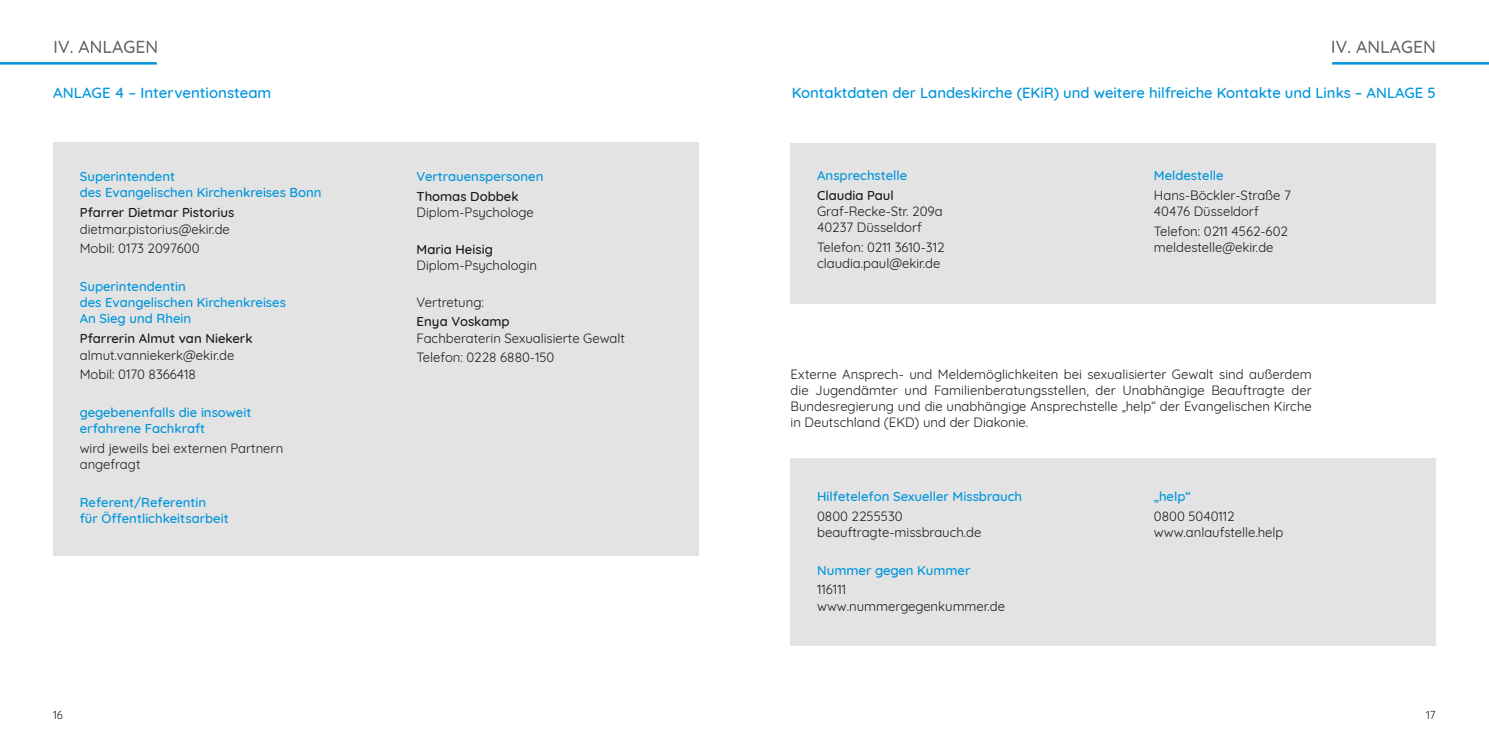
<style>
.page{position:relative;width:1489px;height:745px;background:#fff}
.page>*{position:absolute;margin:0;border:0;box-sizing:border-box;transform-origin:0 0}
.H2_Anlage{font:500 15px "Quicksand";color:#0095db}
.p_ohne_Einzug{font:13.12px/16.2px "Quicksand";color:#1a1a18}
.H3_Person{font:500 13.12px/16.2px "Quicksand";color:#0095db}
.p_ohne_Einzug-2{font:500 13.12px/16.2px "Quicksand";color:#1a1a18}
.t1{font:11.25px "Quicksand";color:#1a1a18}
.s1{font-weight:500}
.s2{font-weight:400}
</style>
<div class="page">
<div style="left:790px;top:458px;width:645px;height:187px;background:#e3e3e3"></div>
<div style="left:790px;top:143px;width:645px;height:160px;background:#e3e3e3"></div>
<div style="left:53px;top:143px;width:645px;height:412px;background:#e3e3e3"></div>
<svg style="left:1332px;top:41px;width:102px;height:12px"></svg>
<hr style="left:0;top:62px;width:157px;height:3px;background:#0095db">
<hr style="left:1331px;top:62px;width:157px;height:3px;background:#0095db">
<svg style="left:55px;top:41px;width:102px;height:12px"></svg>
<h2 class="H2_Anlage" style="left:53px;top:81px;width:220px">ANLAGE 4 – Interventionsteam</h2>
<h3 class="H3_Person" style="left:80px;top:167px;width:243px">Superintendent<br>des Evangelischen Kirchenkreises Bonn</h3>
<p class="p_ohne_Einzug" style="left:80px;top:203px;width:156px"><span class="s1">Pfarrer Dietmar Pistorius </span>dietmar.pistorius@ekir.de</p>
<p class="p_ohne_Einzug" style="left:80px;top:239px;width:121px">Mobil: 0173 2097600</p>
<h3 class="H3_Person" style="left:80px;top:277px;width:208px">Superintendentin<br>des Evangelischen Kirchenkreises<br>An Sieg und Rhein</h3>
<p class="p_ohne_Einzug-2" style="left:80px;top:329px;width:174px">Pfarrerin Almut van Niekerk <span class="s2">almut.vanniekerk@ekir.de</span></p>
<p class="p_ohne_Einzug" style="left:80px;top:365px;width:118px">Mobil: 0170 8366418</p>
<h3 class="H3_Person" style="left:80px;top:402px;width:173px">gegebenenfalls die insoweit erfahrene Fachkraft</h3>
<p class="p_ohne_Einzug" style="left:80px;top:438px;width:205px">wird jeweils bei externen Partnern angefragt</p>
<h3 class="H3_Person" style="left:80px;top:492px;width:150px">Referent/Referentin<br>für Öffentlichkeitsarbeit</h3>
<h3 class="H3_Person" style="left:416px;top:167px;width:128px">Vertrauenspersonen</h3>
<p class="p_ohne_Einzug" style="left:416px;top:187px;width:119px"><span class="s1">Thomas Dobbek<br></span>Diplom-Psychologe</p>
<p class="p_ohne_Einzug" style="left:416px;top:239px;width:122px"><span class="s1">Maria Heisig<br></span>Diplom-Psychologin</p>
<p class="p_ohne_Einzug" style="left:416px;top:292px;width:69px">Vertretung:</p>
<p class="p_ohne_Einzug" style="left:416px;top:312px;width:210px"><span class="s1">Enya Voskamp<br></span>Fachberaterin Sexualisierte Gewalt</p>
<p class="p_ohne_Einzug" style="left:416px;top:348px;width:139px">Telefon: 0228 6880-150</p>
<h2 class="H2_Anlage" style="left:791px;top:81px;width:645px">Kontaktdaten der Landeskirche (EKiR) und weitere hilfreiche Kontakte und Links – ANLAGE 5</h2>
<h3 class="H3_Person" style="left:817px;top:166px;width:92px">Ansprechstelle</h3>
<p class="p_ohne_Einzug" style="left:817px;top:185px;width:127px"><span class="s1">Claudia Paul<br></span>Graf-Recke-Str. 209a<br>40237 Düsseldorf</p>
<p class="p_ohne_Einzug" style="left:817px;top:238px;width:129px">Telefon: 0211 3610-312 claudia.paul@ekir.de</p>
<h3 class="H3_Person" style="left:1153px;top:166px;width:71px">Meldestelle</h3>
<p class="p_ohne_Einzug" style="left:1153px;top:185px;width:138px">Hans-Böckler-Straße 7<br>40476 Düsseldorf</p>
<p class="p_ohne_Einzug" style="left:1153px;top:221px;width:135px">Telefon: 0211 4562-602 meldestelle@ekir.de</p>
<p class="p_ohne_Einzug" style="left:790px;top:364px;width:522px;text-align:justify">Externe Ansprech- und Meldemöglichkeiten bei sexualisierter Gewalt sind außerdem die Jugendämter und Familienberatungsstellen, der Unabhängige Beauftragte der Bundesregierung und die unabhängige Ansprechstelle „help“ der Evangelischen Kirche in Deutschland (EKD) und der Diakonie.</p>
<h3 class="H3_Person" style="left:817px;top:486px;width:206px">Hilfetelefon Sexueller Missbrauch</h3>
<p class="p_ohne_Einzug" style="left:817px;top:506px;width:166px">0800 2255530 beauftragte-missbrauch.de</p>
<h3 class="H3_Person" style="left:817px;top:560px;width:155px">Nummer gegen Kummer</h3>
<p class="p_ohne_Einzug" style="left:817px;top:580px;width:189px">116111 www.nummergegenkummer.de</p>
<h3 class="H3_Person" style="left:1153px;top:486px;width:38px">„help“</h3>
<p class="p_ohne_Einzug" style="left:1153px;top:506px;width:131px">0800 5040112 www.anlaufstelle.help</p>
<p class="t1" style="left:53px;top:706px;width:11px">16</p>
<p class="t1" style="left:1425px;top:706px;width:11px">17</p>
</div>
